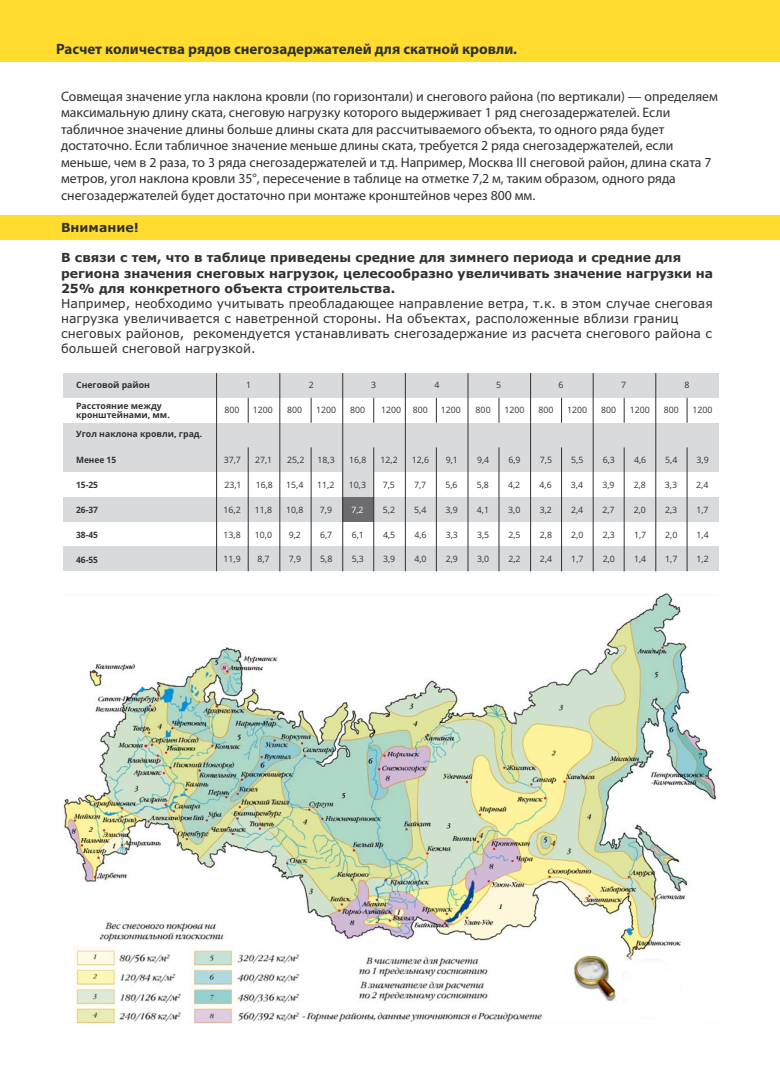
<style>
.page{position:relative;width:780px;height:1088px;background:#fff}
.page>*{position:absolute;margin:0;border:0;box-sizing:border-box;transform-origin:0 0}
.t1{font:700 15px "Myriad Pro";color:#313132}
.t2{font:13.75px/16.5px "Myriad Pro";color:#313132}
.t3{font:12.5px/15.2px "Verdana";color:#313132}
.t4{font:700 12.5px/15.2px "Verdana";color:#313132}
.t5{font:8.88px "Open Sans";color:#313132}
.t6{font:8.75px "Open Sans";color:#313132}
.t7{font:700 8.75px/8.8px "Open Sans";color:#313132}
.t8{font:700 8.75px "Open Sans";color:#313132;scale:.96 1}
.t9{font:8.75px "Open Sans";color:#fefefe}
</style>
<div class="page">
<div style="left:0;top:215px;width:780px;height:24px;background:#ffdc2d"></div>
<div style="left:0;top:0;width:780px;height:62px;background:#ffdc2d"></div>
<img style="left:64px;top:593px;width:652px;height:430px">
<div style="left:64px;top:373px;width:654px;height:25px;background:#d9dadc"></div>
<div style="left:64px;top:497px;width:654px;height:25px;background:#d9dadc"></div>
<div style="left:64px;top:423px;width:654px;height:24px;background:#d9dadc"></div>
<div style="left:64px;top:447px;width:654px;height:25px;background:#d9dadc"></div>
<div style="left:343px;top:447px;width:31px;height:50px;background:#d9dadc"></div>
<div style="left:343px;top:497px;width:31px;height:25px;background:#6c6b70"></div>
<div style="left:64px;top:547px;width:654px;height:24px;background:#d9dadc"></div>
<hr style="left:216px;top:373px;width:1px;height:198px;background:#313132">
<hr style="left:279px;top:373px;width:1px;height:198px;background:#313132">
<hr style="left:342px;top:373px;width:1px;height:198px;background:#313132">
<hr style="left:467px;top:373px;width:1px;height:198px;background:#313132">
<hr style="left:593px;top:373px;width:1px;height:198px;background:#313132">
<hr style="left:405px;top:373px;width:1px;height:198px;background:#313132">
<hr style="left:530px;top:373px;width:1px;height:198px;background:#313132">
<hr style="left:655px;top:373px;width:1px;height:198px;background:#313132">
<hr style="left:248px;top:447px;width:1px;height:124px;background:#313132">
<hr style="left:311px;top:447px;width:1px;height:124px;background:#313132">
<hr style="left:436px;top:447px;width:1px;height:124px;background:#313132">
<hr style="left:561px;top:447px;width:1px;height:124px;background:#313132">
<hr style="left:373px;top:447px;width:1px;height:124px;background:#313132">
<hr style="left:498px;top:447px;width:1px;height:124px;background:#313132">
<hr style="left:623px;top:447px;width:1px;height:124px;background:#313132">
<hr style="left:686px;top:447px;width:1px;height:124px;background:#313132">
<svg style="left:248px;top:398px;width:1px;height:25px"></svg>
<svg style="left:311px;top:398px;width:1px;height:25px"></svg>
<svg style="left:436px;top:398px;width:1px;height:25px"></svg>
<svg style="left:561px;top:398px;width:1px;height:25px"></svg>
<svg style="left:373px;top:398px;width:1px;height:25px"></svg>
<svg style="left:498px;top:398px;width:1px;height:25px"></svg>
<svg style="left:623px;top:398px;width:1px;height:25px"></svg>
<svg style="left:686px;top:398px;width:1px;height:25px"></svg>
<p class="t1" style="left:56px;top:42px;width:462px">Расчет количества рядов снегозадержателей для скатной кровли.</p>
<p class="t2" style="left:61px;top:89px;width:658px">Совмещая значение угла наклона кровли (по горизонтали) и снегового района (по вертикали) — определяем максимальную длину ската, снеговую нагрузку которого выдерживает 1 ряд снегозадержателей. Если табличное значение длины больше длины ската для рассчитываемого объекта, то одного ряда будет достаточно. Если табличное значение меньше длины ската, требуется 2 ряда снегозадержателей, если меньше, чем в 2 раза, то 3 ряда снегозадержателей и т.д. Например, Москва III снеговой район, длина ската 7 метров, угол наклона кровли 35°, пересечение в таблице на отметке 7,2 м, таким образом, одного ряда снегозадержателей будет достаточно при монтаже кронштейнов через 800 мм.</p>
<p class="t4" style="left:61px;top:221px;width:79px">Внимание!</p>
<p class="t4" style="left:61px;top:251px;width:653px">В связи с тем, что в таблице приведены средние для зимнего периода и средние для региона значения снеговых нагрузок, целесообразно увеличивать значение нагрузки на<br>25% для конкретного объекта строительства.</p>
<p class="t3" style="left:61px;top:297px;width:653px">Например, необходимо учитывать преобладающее направление ветра, т.к. в этом случае снеговая нагрузка увеличивается с наветренной стороны. На объектах, расположенные вблизи границ снеговых районов, рекомендуется устанавливать снегозадержание из расчета снегового района с большей снеговой нагрузкой.</p>
<p class="t7" style="left:76px;top:381px;width:75px">Снеговой район</p>
<p class="t6" style="left:246px;top:381px;width:7px">1</p>
<p class="t6" style="left:371px;top:381px;width:7px">3</p>
<p class="t6" style="left:496px;top:381px;width:7px">5</p>
<p class="t6" style="left:621px;top:381px;width:7px">7</p>
<p class="t6" style="left:601px;top:406px;width:17px">800</p>
<p class="t6" style="left:309px;top:381px;width:7px">2</p>
<p class="t6" style="left:558px;top:381px;width:7px">6</p>
<p class="t6" style="left:684px;top:381px;width:7px">8</p>
<p class="t6" style="left:434px;top:381px;width:7px">4</p>
<p class="t7" style="left:76px;top:402px;width:95px">Расстояние между кронштейнами, мм.</p>
<p class="t8" style="left:76px;top:456px;width:43px">Менее 15</p>
<p class="t6" style="left:224px;top:406px;width:17px">800</p>
<p class="t6" style="left:413px;top:406px;width:17px">800</p>
<p class="t6" style="left:475px;top:406px;width:17px">800</p>
<p class="t6" style="left:692px;top:406px;width:22px">1200</p>
<p class="t6" style="left:253px;top:406px;width:22px">1200</p>
<p class="t6" style="left:316px;top:406px;width:22px">1200</p>
<p class="t6" style="left:381px;top:406px;width:22px">1200</p>
<p class="t6" style="left:441px;top:406px;width:22px">1200</p>
<p class="t6" style="left:504px;top:406px;width:22px">1200</p>
<p class="t6" style="left:567px;top:406px;width:22px">1200</p>
<p class="t6" style="left:629px;top:406px;width:22px">1200</p>
<p class="t6" style="left:287px;top:406px;width:17px">800</p>
<p class="t6" style="left:350px;top:406px;width:17px">800</p>
<p class="t6" style="left:538px;top:406px;width:17px">800</p>
<p class="t6" style="left:663px;top:406px;width:17px">800</p>
<p class="t7" style="left:76px;top:431px;width:128px">Угол наклона кровли, град.</p>
<p class="t6" style="left:224px;top:456px;width:19px">37,7</p>
<p class="t6" style="left:255px;top:456px;width:19px">27,1</p>
<p class="t6" style="left:287px;top:456px;width:19px">25,2</p>
<p class="t6" style="left:317px;top:456px;width:19px">18,3</p>
<p class="t6" style="left:349px;top:456px;width:19px">16,8</p>
<p class="t6" style="left:380px;top:456px;width:19px">12,2</p>
<p class="t6" style="left:412px;top:456px;width:19px">12,6</p>
<p class="t6" style="left:445px;top:456px;width:14px">9,1</p>
<p class="t6" style="left:477px;top:456px;width:14px">9,4</p>
<p class="t6" style="left:508px;top:456px;width:14px">6,9</p>
<p class="t6" style="left:602px;top:456px;width:14px">6,3</p>
<p class="t6" style="left:634px;top:456px;width:14px">4,6</p>
<p class="t6" style="left:696px;top:456px;width:14px">3,9</p>
<p class="t6" style="left:665px;top:456px;width:14px">5,4</p>
<p class="t6" style="left:540px;top:456px;width:14px">7,5</p>
<p class="t6" style="left:571px;top:456px;width:14px">5,5</p>
<p class="t8" style="left:76px;top:481px;width:24px">15-25</p>
<p class="t6" style="left:224px;top:481px;width:19px">23,1</p>
<p class="t6" style="left:256px;top:481px;width:19px">16,8</p>
<p class="t6" style="left:286px;top:481px;width:19px">15,4</p>
<p class="t6" style="left:317px;top:481px;width:19px">11,2</p>
<p class="t6" style="left:349px;top:481px;width:19px">10,3</p>
<p class="t6" style="left:382px;top:481px;width:14px">7,5</p>
<p class="t6" style="left:414px;top:481px;width:14px">7,7</p>
<p class="t6" style="left:445px;top:481px;width:14px">5,6</p>
<p class="t6" style="left:477px;top:481px;width:14px">5,8</p>
<p class="t6" style="left:508px;top:481px;width:14px">4,2</p>
<p class="t6" style="left:539px;top:481px;width:14px">4,6</p>
<p class="t6" style="left:571px;top:481px;width:14px">3,4</p>
<p class="t6" style="left:602px;top:481px;width:14px">3,9</p>
<p class="t6" style="left:633px;top:481px;width:14px">2,8</p>
<p class="t6" style="left:664px;top:481px;width:14px">3,3</p>
<p class="t6" style="left:696px;top:481px;width:14px">2,4</p>
<p class="t8" style="left:76px;top:506px;width:24px">26-37</p>
<p class="t6" style="left:223px;top:506px;width:19px">16,2</p>
<p class="t6" style="left:255px;top:506px;width:19px">11,8</p>
<p class="t6" style="left:286px;top:506px;width:19px">10,8</p>
<p class="t6" style="left:320px;top:506px;width:14px">7,9</p>
<p class="t9" style="left:351px;top:506px;width:14px">7,2</p>
<p class="t6" style="left:383px;top:506px;width:14px">5,2</p>
<p class="t6" style="left:414px;top:506px;width:14px">5,4</p>
<p class="t6" style="left:445px;top:506px;width:14px">3,9</p>
<p class="t6" style="left:477px;top:506px;width:14px">4,1</p>
<p class="t6" style="left:508px;top:506px;width:14px">3,0</p>
<p class="t6" style="left:539px;top:506px;width:14px">3,2</p>
<p class="t6" style="left:571px;top:506px;width:14px">2,4</p>
<p class="t6" style="left:602px;top:506px;width:14px">2,7</p>
<p class="t6" style="left:633px;top:506px;width:14px">2,0</p>
<p class="t6" style="left:665px;top:506px;width:14px">2,3</p>
<p class="t6" style="left:696px;top:506px;width:14px">1,7</p>
<p class="t8" style="left:76px;top:531px;width:24px">38-45</p>
<p class="t6" style="left:223px;top:531px;width:19px">13,8</p>
<p class="t6" style="left:255px;top:531px;width:19px">10,0</p>
<p class="t6" style="left:289px;top:531px;width:14px">9,2</p>
<p class="t6" style="left:320px;top:531px;width:14px">6,7</p>
<p class="t6" style="left:351px;top:531px;width:14px">6,1</p>
<p class="t6" style="left:383px;top:531px;width:14px">4,5</p>
<p class="t6" style="left:414px;top:531px;width:14px">4,6</p>
<p class="t6" style="left:445px;top:531px;width:14px">3,3</p>
<p class="t6" style="left:477px;top:531px;width:14px">3,5</p>
<p class="t6" style="left:508px;top:531px;width:14px">2,5</p>
<p class="t6" style="left:540px;top:531px;width:14px">2,8</p>
<p class="t6" style="left:571px;top:531px;width:14px">2,0</p>
<p class="t6" style="left:602px;top:531px;width:14px">2,3</p>
<p class="t6" style="left:634px;top:531px;width:14px">1,7</p>
<p class="t6" style="left:665px;top:531px;width:14px">2,0</p>
<p class="t6" style="left:696px;top:531px;width:14px">1,4</p>
<p class="t8" style="left:76px;top:556px;width:24px">46-55</p>
<p class="t6" style="left:223px;top:556px;width:19px">11,9</p>
<p class="t6" style="left:257px;top:556px;width:14px">8,7</p>
<p class="t6" style="left:289px;top:556px;width:14px">7,9</p>
<p class="t5" style="left:320px;top:556px;width:14px">5,8</p>
<p class="t6" style="left:351px;top:556px;width:14px">5,3</p>
<p class="t6" style="left:383px;top:556px;width:14px">3,9</p>
<p class="t6" style="left:414px;top:556px;width:14px">4,0</p>
<p class="t6" style="left:445px;top:556px;width:14px">2,9</p>
<p class="t6" style="left:477px;top:556px;width:14px">3,0</p>
<p class="t6" style="left:508px;top:556px;width:14px">2,2</p>
<p class="t6" style="left:540px;top:556px;width:14px">2,4</p>
<p class="t6" style="left:571px;top:556px;width:14px">1,7</p>
<p class="t6" style="left:602px;top:556px;width:14px">2,0</p>
<p class="t6" style="left:634px;top:556px;width:14px">1,4</p>
<p class="t6" style="left:665px;top:556px;width:14px">1,7</p>
<p class="t6" style="left:696px;top:556px;width:14px">1,2</p>
</div>
